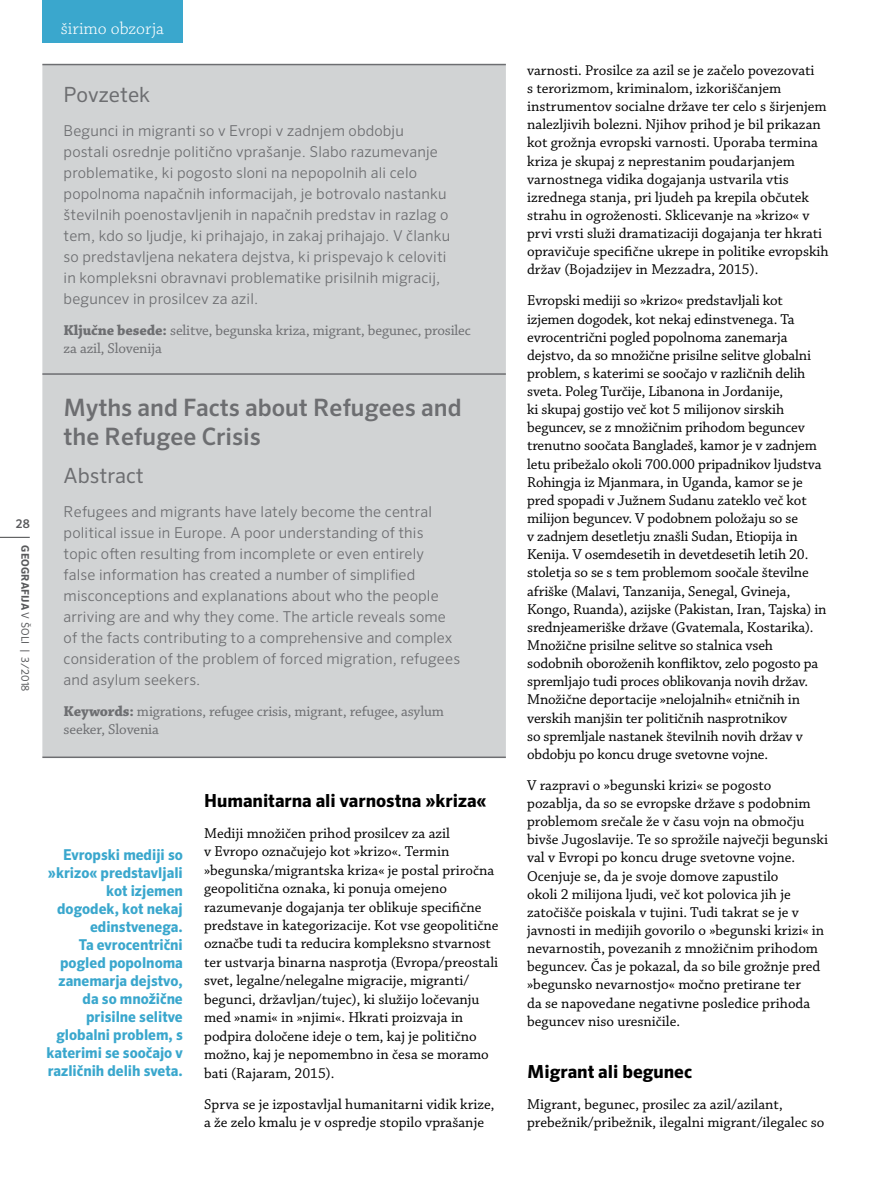
<style>
.page{position:relative;width:893px;height:1191px;background:#fff}
.page>*{position:absolute;margin:0;border:0;box-sizing:border-box;transform-origin:0 0}
.t1{font:500 24px/28.8px "Sero Pro";color:#6d6e71}
.t2{font:21px "Sero Pro";color:#6d6e71}
.t3{font:700 18px "Sero Pro";color:#000}
.t4{font:300 18px "Chaparral Pro";color:#fff}
.t5{font:15px/18.1px "Chaparral Pro";color:#000}
.t6{font:300 15px/21px "Sero Pro";letter-spacing:.01em;color:#6d6e71}
.t7{font:700 15px/18px "Sero Pro";color:#3aa7cd;text-align:right;scale:.96 1}
.t8{font:15px/18px "Chaparral Pro";letter-spacing:-.01em;color:#6d6e71}
.t9{font:500 12px "Sero Pro";color:#58595b}
.t10{font:10.5px "Sero Pro";letter-spacing:.005em;color:#58595b}
.s1{font-weight:700}
</style>
<div class="page">
<div style="left:42px;top:65px;width:464px;height:691px;background:#d1d3d4"></div>
<hr style="left:42px;top:756px;width:464px;height:2px;background:#6d6e71">
<hr style="left:42px;top:64px;width:464px;height:1px;background:#6d6e71">
<hr style="left:42px;top:373px;width:464px;height:2px;background:#6d6e71">
<hr style="left:0;top:537px;width:30px;height:1px;background:#58595b">
<div style="left:42px;top:0;width:141px;height:43px;background:#3aa7cd"></div>
<p class="t9" style="left:16px;top:516px;width:15px">28</p>
<p class="t10" style="left:32px;top:545px;width:147px;rotate:90deg"><span class="s1">Geografija</span> v šoli | 3/2018</p>
<p class="t4" style="left:61px;top:18px;width:105px">širimo obzorja</p>
<h2 class="t2" style="left:64px;top:82px;width:88px">Povzetek</h2>
<p class="t6" style="left:64px;top:120px;width:388px">Begunci in migranti so v Evropi v zadnjem obdobju postali osrednje politično vprašanje. Slabo razumevanje problematike, ki pogosto sloni na nepopolnih ali celo popolnoma napačnih informacijah, je botrovalo nastanku številnih poenostavljenih in napačnih predstav in razlag o tem, kdo so ljudje, ki prihajajo, in zakaj prihajajo. V članku so predstavljena nekatera dejstva, ki prispevajo k celoviti in kompleksni obravnavi problematike prisilnih migracij, beguncev in prosilcev za azil.</p>
<p class="t8" style="left:64px;top:321px;width:409px"><span class="s1">Ključne besede:</span> selitve, begunska kriza, migrant, begunec, prosilec za azil, Slovenija</p>
<h1 class="t1" style="left:64px;top:393px;width:399px">Myths and Facts about Refugees and the Refugee Crisis</h1>
<h2 class="t2" style="left:64px;top:463px;width:82px">Abstract</h2>
<p class="t6" style="left:64px;top:501px;width:398px">Refugees and migrants have lately become the central political issue in Europe. A poor understanding of this topic often resulting from incomplete or even entirely<br>false information has created a number of simplified misconceptions and explanations about who the people arriving are and why they come. The article reveals some of the facts contributing to a comprehensive and complex consideration of the problem of forced migration, refugees and asylum seekers.</p>
<p class="t8" style="left:64px;top:702px;width:382px"><span class="s1">Keywords:</span> migrations, refugee crisis, migrant, refugee, asylum seeker, Slovenia</p>
<p class="t7" style="left:46px;top:846px;width:144px">Evropski mediji so »krizo« predstavljali kot izjemen dogodek, kot nekaj edinstvenega.<br>Ta evrocentrični pogled popolnoma zanemarja dejstvo, da so množične prisilne selitve globalni problem, s katerimi se soočajo v različnih delih sveta.</p>
<p class="t3" style="left:204px;top:789px;width:284px">Humanitarna ali varnostna »kriza«</p>
<p class="t5" style="left:204px;top:824px;width:296px">Mediji množičen prihod prosilcev za azil<br>v Evropo označujejo kot »krizo«. Termin »begunska/migrantska kriza« je postal priročna geopolitična oznaka, ki ponuja omejeno razumevanje dogajanja ter oblikuje specifične predstave in kategorizacije. Kot vse geopolitične označbe tudi ta reducira kompleksno stvarnost ter ustvarja binarna nasprotja (Evropa/preostali svet, legalne/nelegalne migracije, migranti/ begunci, državljan/tujec), ki služijo ločevanju med »nami« in »njimi«. Hkrati proizvaja in podpira določene ideje o tem, kaj je politično možno, kaj je nepomembno in česa se moramo bati (Rajaram, 2015).</p>
<p class="t5" style="left:204px;top:1095px;width:292px">Sprva se je izpostavljal humanitarni vidik krize, a že zelo kmalu je v ospredje stopilo vprašanje</p>
<p class="t5" style="left:527px;top:62px;width:303px">varnosti. Prosilce za azil se je začelo povezovati<br>s terorizmom, kriminalom, izkoriščanjem instrumentov socialne države ter celo s širjenjem nalezljivih bolezni. Njihov prihod je bil prikazan kot grožnja evropski varnosti. Uporaba termina kriza je skupaj z neprestanim poudarjanjem varnostnega vidika dogajanja ustvarila vtis izrednega stanja, pri ljudeh pa krepila občutek strahu in ogroženosti. Sklicevanje na »krizo« v prvi vrsti služi dramatizaciji dogajanja ter hkrati opravičuje specifične ukrepe in politike evropskih držav (Bojadzijev in Mezzadra, 2015).</p>
<p class="t5" style="left:527px;top:292px;width:301px">Evropski mediji so »krizo« predstavljali kot izjemen dogodek, kot nekaj edinstvenega. Ta evrocentrični pogled popolnoma zanemarja dejstvo, da so množične prisilne selitve globalni problem, s katerimi se soočajo v različnih delih sveta. Poleg Turčije, Libanona in Jordanije,<br>ki skupaj gostijo več kot 5 milijonov sirskih beguncev, se z množičnim prihodom beguncev trenutno soočata Bangladeš, kamor je v zadnjem letu pribežalo okoli 700.000 pripadnikov ljudstva Rohingja iz Mjanmara, in Uganda, kamor se je pred spopadi v Južnem Sudanu zateklo več kot milijon beguncev. V podobnem položaju so se<br>v zadnjem desetletju znašli Sudan, Etiopija in Kenija. V osemdesetih in devetdesetih letih 20. stoletja so se s tem problemom soočale številne afriške (Malavi, Tanzanija, Senegal, Gvineja, Kongo, Ruanda), azijske (Pakistan, Iran, Tajska) in srednjeameriške države (Gvatemala, Kostarika).<br>Množične prisilne selitve so stalnica vseh sodobnih oboroženih konfliktov, zelo pogosto pa spremljajo tudi proces oblikovanja novih držav.<br>Množične deportacije »nelojalnih« etničnih in verskih manjšin ter političnih nasprotnikov<br>so spremljale nastanek številnih novih držav v obdobju po koncu druge svetovne vojne.</p>
<p class="t5" style="left:527px;top:776px;width:302px">V razpravi o »begunski krizi« se pogosto pozablja, da so se evropske države s podobnim problemom srečale že v času vojn na območju bivše Jugoslavije. Te so sprožile največji begunski val v Evropi po koncu druge svetovne vojne.<br>Ocenjuje se, da je svoje domove zapustilo<br>okoli 2 milijona ljudi, več kot polovica jih je zatočišče poiskala v tujini. Tudi takrat se je v javnosti in medijih govorilo o »begunski krizi« in nevarnostih, povezanih z množičnim prihodom beguncev. Čas je pokazal, da so bile grožnje pred »begunsko nevarnostjo« močno pretirane ter<br>da se napovedane negativne posledice prihoda beguncev niso uresničile.</p>
<p class="t3" style="left:527px;top:1060px;width:167px">Migrant ali begunec</p>
<p class="t5" style="left:527px;top:1095px;width:299px">Migrant, begunec, prosilec za azil/azilant, prebežnik/pribežnik, ilegalni migrant/ilegalec so</p>
</div>
